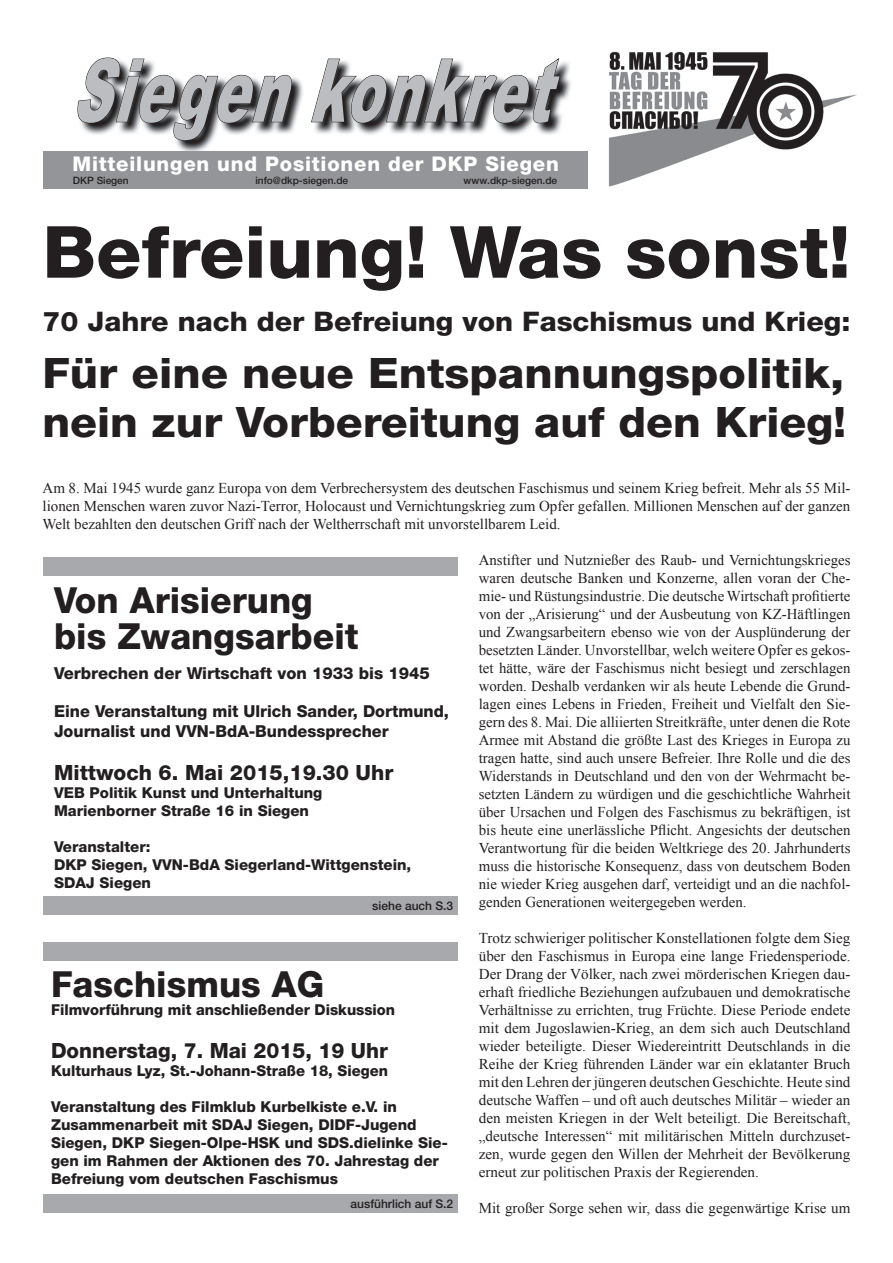
<style>
.page{position:relative;width:893px;height:1263px;background:#fff}
.page>*{position:absolute;margin:0;border:0;box-sizing:border-box;transform-origin:0 0}
.t1{font:italic 900 87.45px "Arial";color:#bcbdc0;scale:.61 1}
.t2{font:800 72px "Helvetica Neue";color:#231f20}
.t3{font:800 42px/48.8px "Helvetica Neue";color:#231f20;scale:1.07 1}
.t4{font:800 36px/36px "Helvetica Neue";color:#231f20}
.t5{font:800 27px "Helvetica Neue";color:#231f20;scale:1.06 1}
.t6{font:800 21px "Helvetica Neue";color:#231f20}
.t7{font:800 20.25px "Helvetica Neue";letter-spacing:.04em;color:#fff}
.t8{font:800 16.5px/19.8px "Helvetica Neue";color:#231f20}
.t9{font:15px/18px "Times New Roman";color:#231f20;text-align:justify}
.t10{font:800 15px/18px "Helvetica Neue";color:#231f20}
.t11{font:500 12px "Helvetica Neue";color:#231f20}
.t12{font:500 10.2px "Helvetica Neue";color:#231f20}
</style>
<div class="page">
<img style="left:176px;top:62px;width:395px;height:89px">
<svg style="left:78px;top:57px;width:215px;height:84px"></svg>
<svg style="left:310px;top:58px;width:251px;height:66px"></svg>
<div style="left:43px;top:151px;width:545px;height:37px;background:#939598"></div>
<div style="left:43px;top:557px;width:414px;height:18px;background:#a8a9ad"></div>
<div style="left:43px;top:897px;width:414px;height:18px;background:#a8a9ad"></div>
<div style="left:43px;top:943px;width:414px;height:18px;background:#a8a9ad"></div>
<div style="left:43px;top:1195px;width:414px;height:18px;background:#a8a9ad"></div>
<img style="left:608px;top:51px;width:249px;height:136px">
<h1 class="t1" style="left:72px;top:27px;width:838px">Siegenkonkret</h1>
<h3 class="t7" style="left:73px;top:152px;width:488px">Mitteilungen und Positionen der DKP Siegen</h3>
<p class="t12" style="left:73px;top:174px;width:57px">DKP Siegen</p>
<p class="t12" style="left:256px;top:174px;width:94px">info@dkp-siegen.de</p>
<p class="t12" style="left:464px;top:174px;width:95px">www.dkp-siegen.de</p>
<h2 class="t2" style="left:43px;top:209px;width:809px">Befreiung! Was sonst!</h2>
<h3 class="t5" style="left:43px;top:305px;width:764px">70 Jahre nach der Befreiung von Faschismus und Krieg:</h3>
<h3 class="t3" style="left:43px;top:349px;width:753px">Für eine neue Entspannungspolitik, nein zur Vorbereitung auf den Krieg!</h3>
<p class="t9" style="left:43px;top:478px;width:809px">Am 8. Mai 1945 wurde ganz Europa von dem Verbrechersystem des deutschen Faschismus und seinem Krieg befreit. Mehr als 55 Mil&shy;lionen Menschen waren zuvor Nazi-Terror, Holocaust und Vernichtungskrieg zum Opfer gefallen. Millionen Menschen auf der ganzen Welt bezahlten den deutschen Griff nach der Weltherrschaft mit unvorstellbarem Leid.</p>
<p class="t9" style="left:479px;top:550px;width:373px">Anstifter und Nutznießer des Raub- und Vernichtungskrieges waren deutsche Banken und Konzerne, allen voran der Che&shy;mie- und Rüstungsindustrie. Die deutsche Wirtschaft profitierte von der „Arisierung“ und der Ausbeutung von KZ-Häftlingen und Zwangsarbeitern ebenso wie von der Ausplünderung der besetzten Länder. Unvorstellbar, welch weitere Opfer es gekos&shy;tet hätte, wäre der Faschismus nicht besiegt und zerschlagen worden. Deshalb verdanken wir als heute Lebende die Grund&shy;lagen eines Lebens in Frieden, Freiheit und Vielfalt den Sie&shy;gern des 8. Mai. Die alliierten Streitkräfte, unter denen die Rote Armee mit Abstand die größte Last des Krieges in Europa zu tragen hatte, sind auch unsere Befreier. Ihre Rolle und die des Widerstands in Deutschland und den von der Wehrmacht be&shy;setzten Ländern zu würdigen und die geschichtliche Wahrheit über Ursachen und Folgen des Faschismus zu bekräftigen, ist bis heute eine unerlässliche Pflicht. Angesichts der deutschen Verantwortung für die beiden Weltkriege des 20. Jahrhunderts muss die historische Konsequenz, dass von deutschem Boden nie wieder Krieg ausgehen darf, verteidigt und an die nachfol&shy;genden Generationen weitergegeben werden.</p>
<p class="t9" style="left:479px;top:928px;width:373px">Trotz schwieriger politischer Konstellationen folgte dem Sieg über den Faschismus in Europa eine lange Friedensperiode.<br>Der Drang der Völker, nach zwei mörderischen Kriegen dau&shy;erhaft friedliche Beziehungen aufzubauen und demokratische Verhältnisse zu errichten, trug Früchte. Diese Periode endete mit dem Jugoslawien-Krieg, an dem sich auch Deutschland wieder beteiligte. Dieser Wiedereintritt Deutschlands in die Reihe der Krieg führenden Länder war ein eklatanter Bruch mit den Lehren der jüngeren deutschen Geschichte. Heute sind deutsche Waffen – und oft auch deutsches Militär – wieder an den meisten Kriegen in der Welt beteiligt. Die Bereitschaft, „deutsche Interessen“ mit militärischen Mitteln durchzuset&shy;zen, wurde gegen den Willen der Mehrheit der Bevölkerung erneut zur politischen Praxis der Regierenden.</p>
<p class="t9" style="left:479px;top:1198px;width:373px">Mit großer Sorge sehen wir, dass die gegenwärtige Krise um</p>
<h3 class="t4" style="left:54px;top:582px;width:306px">Von Arisierung bis Zwangsarbeit</h3>
<p class="t8" style="left:54px;top:663px;width:377px">Verbrechen der Wirtschaft von 1933 bis 1945</p>
<p class="t8" style="left:54px;top:701px;width:396px">Eine Veranstaltung mit Ulrich Sander, Dortmund,<br>Journalist und VVN-BdA-Bundessprecher</p>
<h3 class="t6" style="left:54px;top:760px;width:341px">Mittwoch 6. Mai 2015,19.30 Uhr</h3>
<p class="t10" style="left:54px;top:783px;width:270px">VEB Politik Kunst und Unterhaltung<br>Marienborner Straße 16 in Siegen</p>
<p class="t10" style="left:54px;top:837px;width:359px">Veranstalter:<br>DKP Siegen, VVN-BdA Siegerland-Wittgenstein,<br>SDAJ Siegen</p>
<p class="t11" style="left:372px;top:899px;width:82px">siehe auch S.3</p>
<h3 class="t4" style="left:51px;top:966px;width:275px">Faschismus AG</h3>
<p class="t10" style="left:51px;top:1000px;width:346px">Filmvorführung mit anschließender Diskussion</p>
<h3 class="t6" style="left:51px;top:1038px;width:338px">Donnerstag, 7. Mai 2015, 19 Uhr</h3>
<p class="t10" style="left:51px;top:1061px;width:338px">Kulturhaus Lyz, St.-Johann-Straße 18, Siegen</p>
<p class="t10" style="left:51px;top:1097px;width:398px">Veranstaltung des Filmklub Kurbelkiste e.V. in Zusammenarbeit mit SDAJ Siegen, DIDF-Jugend Siegen, DKP Siegen-Olpe-HSK und SDS.dielinke Sie&shy;gen im Rahmen der Aktionen des 70. Jahrestag der Befreiung vom deutschen Faschismus</p>
<p class="t11" style="left:351px;top:1197px;width:104px">ausführlich auf S.2</p>
</div>
